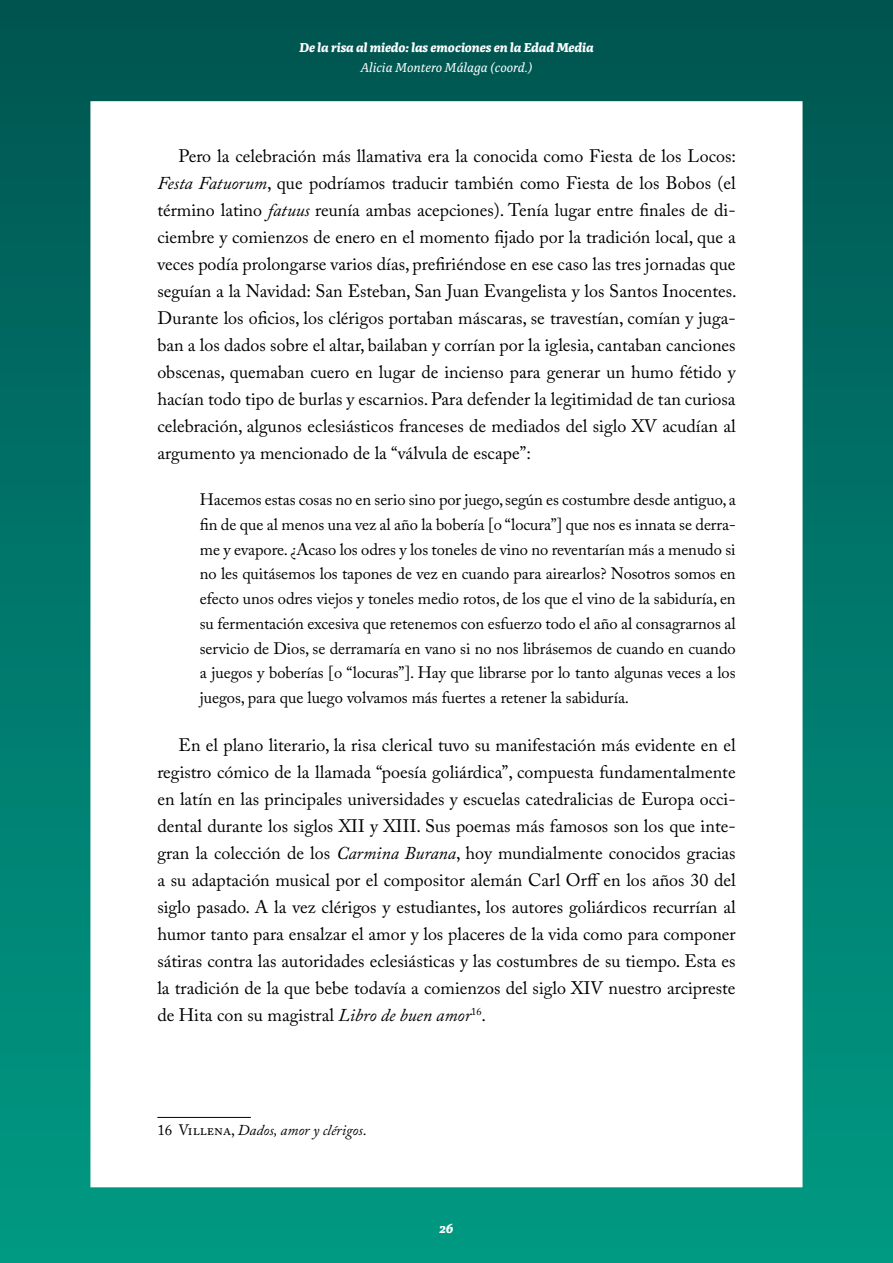
<style>
.page{position:relative;width:893px;height:1263px;background:#fff}
.page>*{position:absolute;margin:0;border:0;box-sizing:border-box;transform-origin:0 0}
.t1{font:18px/27px "Adobe Caslon Pro";letter-spacing:.005em;color:#000;text-align:justify}
.t2{font:16.5px/24.8px "Adobe Caslon Pro";letter-spacing:-.005em;color:#000;text-align:justify}
.t3{font:italic 15px "Adobe Caslon Pro";color:#000}
.t4{font:italic 700 13.5px "Alda OTCEV";color:#fff}
.t5{font:italic 13.5px "Alda OTCEV";letter-spacing:-.005em;color:#fff}
.s1{font-style:italic}
.s2{font-style:normal}
</style>
<div class="page">
<div style="left:1px;top:1px;width:891px;height:1261px;background:linear-gradient(to bottom,#005552,#009b85)"></div>
<div style="left:90px;top:101px;width:712px;height:1086px;background:#fff"></div>
<hr style="left:157px;top:1117px;width:94px;height:1px;background:#000">
<p class="t4" style="left:299px;top:36px;width:296px">De la risa al miedo: las emociones en la Edad Media</p>
<p class="t5" style="left:360px;top:57px;width:174px">Alicia Montero Málaga (coord.)</p>
<p class="t1" style="left:157px;top:142px;width:581px;text-indent:21px">Pero la celebración más llamativa era la conocida como Fiesta de los Locos:<br><span class="s1">Festa Fatuorum</span>, que podríamos traducir también como Fiesta de los Bobos (el término latino <span class="s1">fatuus</span> reunía ambas acepciones). Tenía lugar entre finales de di&shy;ciembre y comienzos de enero en el momento fijado por la tradición local, que a veces podía prolongarse varios días, prefiriéndose en ese caso las tres jornadas que seguían a la Navidad: San Esteban, San Juan Evangelista y los Santos Inocentes.<br>Durante los oficios, los clérigos portaban máscaras, se travestían, comían y juga&shy;ban a los dados sobre el altar, bailaban y corrían por la iglesia, cantaban canciones obscenas, quemaban cuero en lugar de incienso para generar un humo fétido y hacían todo tipo de burlas y escarnios. Para defender la legitimidad de tan curiosa celebración, algunos eclesiásticos franceses de mediados del siglo XV acudían al argumento ya mencionado de la “válvula de escape”:</p>
<p class="t2" style="left:200px;top:487px;width:537px">Hacemos estas cosas no en serio sino por juego, según es costumbre desde antiguo, a fin de que al menos una vez al año la bobería [o “locura”] que nos es innata se derra&shy;me y evapore. ¿Acaso los odres y los toneles de vino no reventarían más a menudo si no les quitásemos los tapones de vez en cuando para airearlos? Nosotros somos en efecto unos odres viejos y toneles medio rotos, de los que el vino de la sabiduría, en su fermentación excesiva que retenemos con esfuerzo todo el año al consagrarnos al servicio de Dios, se derramaría en vano si no nos librásemos de cuando en cuando a juegos y boberías [o “locuras”]. Hay que librarse por lo tanto algunas veces a los juegos, para que luego volvamos más fuertes a retener la sabiduría.</p>
<p class="t1" style="left:157px;top:732px;width:580px;text-indent:21px">En el plano literario, la risa clerical tuvo su manifestación más evidente en el registro cómico de la llamada “poesía goliárdica”, compuesta fundamentalmente en latín en las principales universidades y escuelas catedralicias de Europa occi&shy;dental durante los siglos XII y XIII. Sus poemas más famosos son los que inte&shy;gran la colección de los <span class="s1">Carmina Burana</span>, hoy mundialmente conocidos gracias a su adaptación musical por el compositor alemán Carl Orff en los años 30 del siglo pasado. A la vez clérigos y estudiantes, los autores goliárdicos recurrían al humor tanto para ensalzar el amor y los placeres de la vida como para componer sátiras contra las autoridades eclesiásticas y las costumbres de su tiempo. Esta es la tradición de la que bebe todavía a comienzos del siglo XIV nuestro arcipreste de Hita con su magistral <span class="s1">Libro de buen amor</span><sup>16</sup>.</p>
<p class="t3" style="left:157px;top:1121px;width:211px"><span class="s2">16 Villena,</span> Dados, amor y clérigos<span class="s2">.</span></p>
<p class="t4" style="left:439px;top:1217px;width:16px">26</p>
</div>
